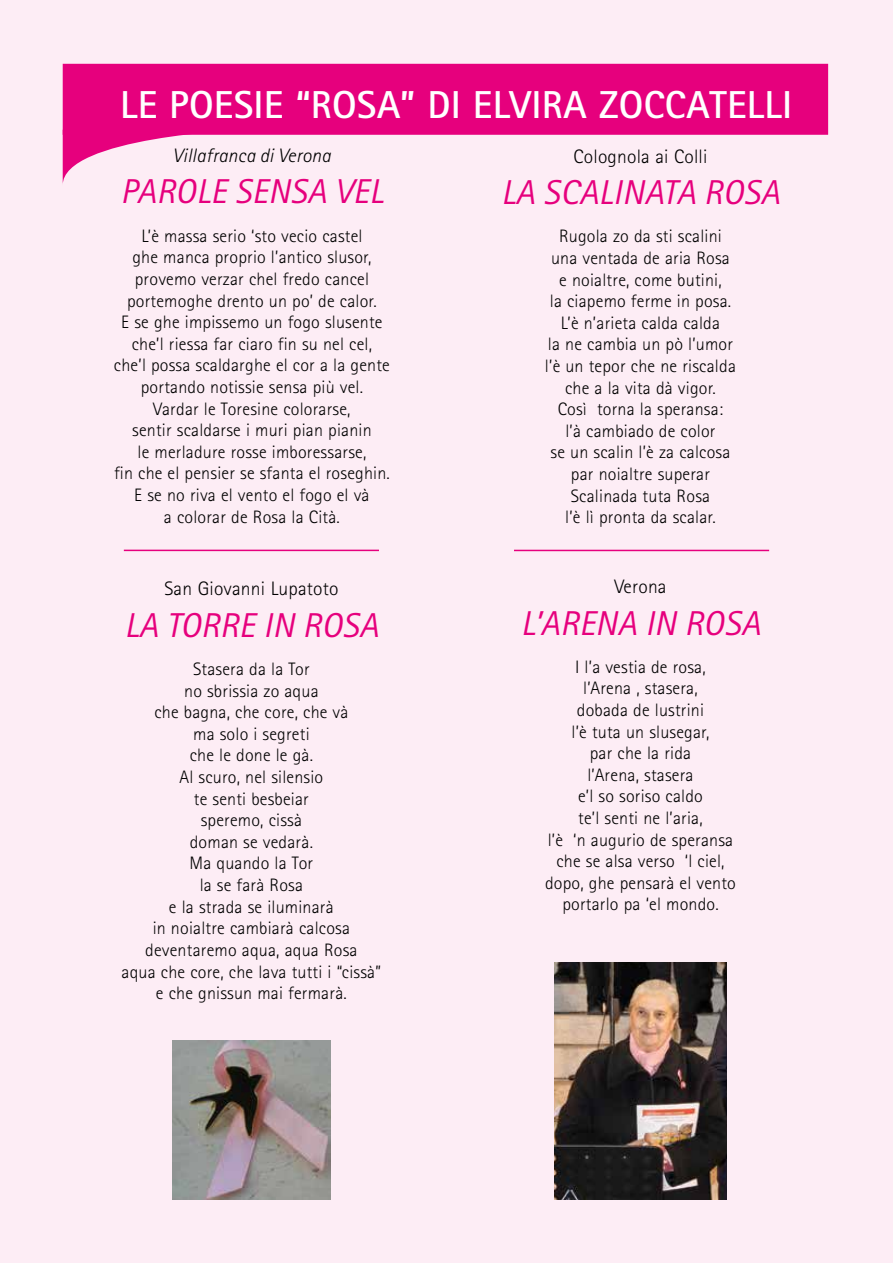
<style>
.page{position:relative;width:893px;height:1263px;background:#fdedf5}
.page>*{position:absolute;margin:0;border:0;box-sizing:border-box;transform-origin:0 0}
.t1{font:700 39px "Rotis Sans Serif";letter-spacing:.005em;color:#fff}
.t2{font:italic 34.5px "Rotis Sans Serif";letter-spacing:.01em;color:#e6007d}
.t3{font:300 19.5px "Rotis Sans Serif";letter-spacing:.01em;color:#000}
.t4{font:italic 300 19.5px "Rotis Sans Serif";letter-spacing:.01em;color:#000}
.t5{font:300 18px/21.6px "Rotis Sans Serif";letter-spacing:.01em;color:#000;text-align:center}
</style>
<div class="page">
<div style="left:63px;top:64px;width:765px;height:71px;background:#e6007d"></div>
<svg style="left:63px;top:130px;width:181px;height:52px"></svg>
<img style="left:554px;top:962px;width:172px;height:237px">
<hr style="left:124px;top:550px;width:255px;height:1px;background:#e6007d">
<hr style="left:514px;top:550px;width:255px;height:1px;background:#e6007d">
<img style="left:172px;top:1041px;width:159px;height:158px">
<h1 class="t1" style="left:120px;top:80px;width:673px">LE POESIE “ROSA” DI ELVIRA ZOCCATELLI</h1>
<p class="t3" style="left:574px;top:145px;width:135px">Colognola ai Colli</p>
<h2 class="t2" style="left:501px;top:172px;width:280px">LA SCALINATA ROSA</h2>
<p class="t5" style="left:545px;top:226px;width:192px">Rugola zo da sti scalini una ventada de aria Rosa<br>e noialtre, come butini,<br>la ciapemo ferme in posa.<br>L’è n’arieta calda calda<br>la ne cambia un pò l’umor l’è un tepor che ne riscalda che a la vita dà vigor.<br>Così torna la speransa:<br>l’à cambiado de color<br>se un scalin l’è za calcosa par noialtre superar<br>Scalinada tuta Rosa<br>l’è lì pronta da scalar.</p>
<p class="t4" style="left:173px;top:144px;width:160px">Villafranca di Verona</p>
<h2 class="t2" style="left:121px;top:171px;width:264px">PAROLE SENSA VEL</h2>
<p class="t5" style="left:114px;top:225px;width:277px">L’è massa serio ‘sto vecio castel<br>ghe manca proprio l’antico slusor, provemo verzar chel fredo cancel portemoghe drento un po’ de calor.<br>E se ghe impissemo un fogo slusente che’l riessa far ciaro fin su nel cel, che’l possa scaldarghe el cor a la gente portando notissie sensa più vel.<br>Vardar le Toresine colorarse,<br>sentir scaldarse i muri pian pianin<br>le merladure rosse imboressarse,<br>fin che el pensier se sfanta el roseghin.<br>E se no riva el vento el fogo el và<br>a colorar de Rosa la Cità.</p>
<p class="t3" style="left:164px;top:577px;width:176px">San Giovanni Lupatoto</p>
<h2 class="t2" style="left:124px;top:605px;width:255px">LA TORRE IN ROSA</h2>
<p class="t5" style="left:122px;top:658px;width:261px">Stasera da la Tor<br>no sbrissia zo aqua<br>che bagna, che core, che và<br>ma solo i segreti<br>che le done le gà.<br>Al scuro, nel silensio<br>te senti besbeiar<br>speremo, cissà<br>doman se vedarà.<br>Ma quando la Tor<br>la se farà Rosa<br>e la strada se iluminarà<br>in noialtre cambiarà calcosa deventaremo aqua, aqua Rosa<br>aqua che core, che lava tutti i “cissà” e che gnissun mai fermarà.</p>
<p class="t3" style="left:614px;top:575px;width:54px">Verona</p>
<h2 class="t2" style="left:521px;top:603px;width:241px">L’ARENA IN ROSA</h2>
<p class="t5" style="left:545px;top:656px;width:192px">I l’a vestia de rosa,<br>l’Arena , stasera,<br>dobada de lustrini<br>l’è tuta un slusegar,<br>par che la rida<br>l’Arena, stasera<br>e’l so soriso caldo<br>te’l senti ne l’aria,<br>l’è ‘n augurio de speransa che se alsa verso ‘l ciel, dopo, ghe pensarà el vento portarlo pa ‘el mondo.</p>
</div>
